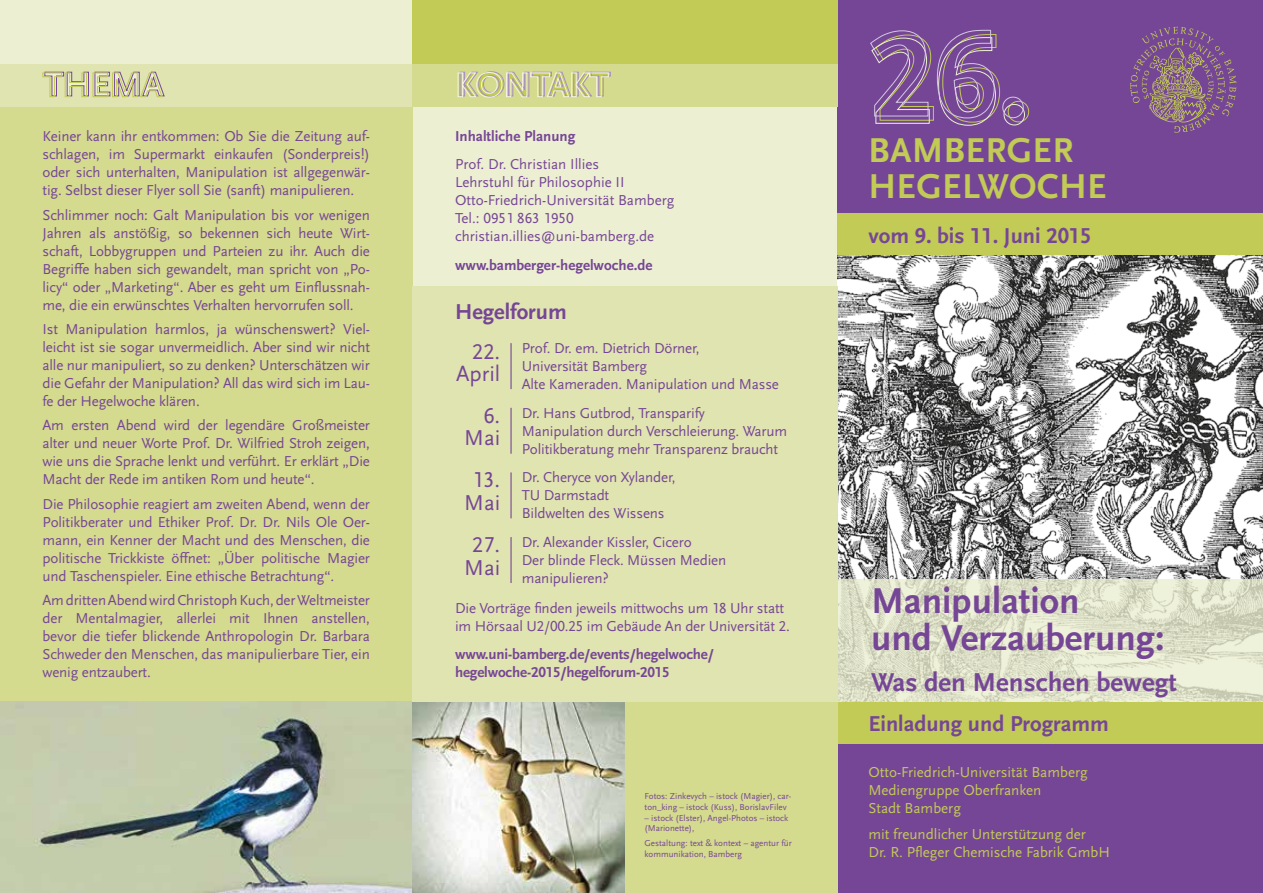
<style>
.page{position:relative;width:1263px;height:893px;background:#fff}
.page>*{position:absolute;margin:0;border:0;box-sizing:border-box;transform-origin:0 0}
.t1{font:700 37.5px/37.5px "UB Scala Sans";color:#764696}
.t2{font:700 36px/36px "UB Scala Sans";letter-spacing:.01em;color:#c2cb55}
.t3{font:700 36px "UB Scala Sans";color:#ecefd1}
.t4{font:700 27px "UB Scala Sans";color:#764696}
.t5{font:700 22.5px "UB Scala Sans";color:#764696}
.t6{font:22.5px/22.5px "UB Scala Sans";color:#764696;text-align:right}
.t7{font:15px/18px "UB Scala Sans";letter-spacing:-.01em;color:#764696;text-align:justify}
.t8{font:15px/18px "UB Scala Sans";color:#c2cb55}
.t9{font:700 15px/18px "UB Scala Sans";letter-spacing:-.01em;color:#764696}
.t10{font:9px/10.8px "UB Scala Sans";color:#764696}
</style>
<div class="page">
<div style="left:0;top:0;width:838px;height:893px;background:#ecefd1"></div>
<div style="left:838px;top:0;width:425px;height:893px;background:#c2cb55"></div>
<div style="left:838px;top:0;width:425px;height:213px;background:#764696"></div>
<div style="left:0;top:0;width:412px;height:893px;background:#d4da8e"></div>
<div style="left:838px;top:744px;width:425px;height:149px;background:#764696"></div>
<svg style="left:870px;top:29px;width:160px;height:97px"></svg>
<svg style="left:1130px;top:27px;width:106px;height:106px"></svg>
<img style="left:838px;top:255px;width:425px;height:324px">
<img style="left:0;top:702px;width:412px;height:191px">
<img style="left:412px;top:702px;width:213px;height:191px">
<div style="left:0;top:0;width:412px;height:106px;background:#ecefd1"></div>
<div style="left:0;top:64px;width:412px;height:42px;background:#e0e4b0"></div>
<div style="left:412px;top:0;width:426px;height:106px;background:#c2cb55"></div>
<div style="left:412px;top:64px;width:426px;height:42px;background:#d4da8e"></div>
<div style="left:625px;top:702px;width:213px;height:191px;background:#d4da8e"></div>
<svg style="left:42px;top:71px;width:123px;height:27px"></svg>
<svg style="left:457px;top:71px;width:154px;height:27px"></svg>
<svg style="left:838px;top:579px;width:425px;height:123px;background:#dee0c8"></svg>
<div style="left:412px;top:287px;width:426px;height:415px;background:#e0e4b0"></div>
<hr style="left:510px;top:343px;width:2px;height:46px;background:#764696">
<hr style="left:510px;top:408px;width:2px;height:46px;background:#764696">
<hr style="left:510px;top:472px;width:2px;height:46px;background:#764696">
<hr style="left:510px;top:537px;width:2px;height:46px;background:#764696">
<h2 class="t3" style="left:44px;top:64px;width:121px">THEMA</h2>
<h2 class="t2" style="left:456px;top:68px;width:155px">KONTAKT</h2>
<p class="t7" style="left:43px;top:127px;width:329px">Keiner kann ihr entkommen: Ob Sie die Zeitung auf&shy;schlagen, im Supermarkt einkaufen (Sonderpreis!) oder sich unterhalten, Manipulation ist allgegenwär&shy;tig. Selbst dieser Flyer soll Sie (sanft) manipulieren.</p>
<p class="t7" style="left:43px;top:206px;width:329px">Schlimmer noch: Galt Manipulation bis vor wenigen Jahren als anstößig, so bekennen sich heute Wirt&shy;schaft, Lobbygruppen und Parteien zu ihr. Auch die Begriffe haben sich gewandelt, man spricht von „Po&shy;licy“ oder „Marketing“. Aber es geht um Einflussnah&shy;me, die ein erwünschtes Verhalten hervorrufen soll.</p>
<p class="t7" style="left:43px;top:320px;width:329px">Ist Manipulation harmlos, ja wünschenswert? Viel&shy;leicht ist sie sogar unvermeidlich. Aber sind wir nicht alle nur manipuliert, so zu denken? Unterschätzen wir die Gefahr der Manipulation? All das wird sich im Lau&shy;fe der Hegelwoche klären.</p>
<p class="t7" style="left:43px;top:417px;width:329px">Am ersten Abend wird der legendäre Großmeister alter und neuer Worte Prof. Dr. Wilfried Stroh zeigen, wie uns die Sprache lenkt und verführt. Er erklärt „Die Macht der Rede im antiken Rom und heute“.</p>
<p class="t7" style="left:43px;top:495px;width:329px">Die Philosophie reagiert am zweiten Abend, wenn der Politikberater und Ethiker Prof. Dr. Dr. Nils Ole Oer&shy;mann, ein Kenner der Macht und des Menschen, die politische Trickkiste öffnet: „Über politische Magier und Taschenspieler. Eine ethische Betrachtung“.</p>
<p class="t7" style="left:43px;top:591px;width:329px">Am dritten Abend wird Christoph Kuch, der Weltmeister der Mentalmagier, allerlei mit Ihnen anstellen, bevor die tiefer blickende Anthropologin Dr. Barbara Schweder den Menschen, das manipulierbare Tier, ein wenig entzaubert.</p>
<p class="t9" style="left:455px;top:127px;width:122px">Inhaltliche Planung</p>
<p class="t7" style="left:455px;top:155px;width:221px;text-align:left">Prof. Dr. Christian Illies<br>Lehrstuhl für Philosophie II<br>Otto-Friedrich-Universität Bamberg<br>Tel.: 0951 863 1950 christian.illies@uni-bamberg.de</p>
<p class="t9" style="left:455px;top:256px;width:199px">www.bamberger-hegelwoche.de</p>
<h3 class="t5" style="left:455px;top:298px;width:113px">Hegelforum</h3>
<h3 class="t6" style="left:456px;top:340px;width:46px">22.<br>April</h3>
<h3 class="t6" style="left:464px;top:404px;width:38px">6.<br>Mai</h3>
<h3 class="t6" style="left:464px;top:469px;width:38px;text-align:center">13.<br>Mai</h3>
<h3 class="t6" style="left:464px;top:533px;width:38px;text-align:center">27.<br>Mai</h3>
<p class="t7" style="left:522px;top:339px;width:259px;text-align:left">Prof. Dr. em. Dietrich Dörner,<br>Universität Bamberg<br>Alte Kameraden. Manipulation und Masse</p>
<p class="t7" style="left:522px;top:404px;width:267px;text-align:left">Dr. Hans Gutbrod, Transparify<br>Manipulation durch Verschleierung. Warum<br>Politikberatung mehr Transparenz braucht</p>
<p class="t7" style="left:522px;top:468px;width:155px;text-align:left">Dr. Cheryce von Xylander,<br>TU Darmstadt<br>Bildwelten des Wissens</p>
<p class="t7" style="left:522px;top:533px;width:206px;text-align:left">Dr. Alexander Kissler, Cicero<br>Der blinde Fleck. Müssen Medien manipulieren?</p>
<p class="t7" style="left:455px;top:599px;width:336px">Die Vorträge finden jeweils mittwochs um 18 Uhr statt im Hörsaal U2/00.25 im Gebäude An der Universität 2.</p>
<p class="t9" style="left:455px;top:645px;width:260px">www.uni-bamberg.de/events/hegelwoche/ hegelwoche-2015/hegelforum-2015</p>
<p class="t10" style="left:644px;top:791px;width:148px">Fotos: Zinkevych – istock (Magier), car&shy;ton_king – istock (Kuss), BorislavFilev</p>
<p class="t10" style="left:644px;top:812px;width:145px">– istock (Elster), Angel-Photos – istock (Marionette),</p>
<p class="t10" style="left:644px;top:838px;width:149px">Gestaltung: text &amp; kontext – agentur für kommunikation, Bamberg</p>
<h2 class="t2" style="left:868px;top:132px;width:240px">BAMBERGER<br>HEGELWOCHE</h2>
<h3 class="t5" style="left:868px;top:222px;width:225px">vom 9. bis 11. Juni 2015</h3>
<h1 class="t1" style="left:871px;top:582px;width:295px">Manipulation<br>und Verzauberung:</h1>
<h3 class="t4" style="left:871px;top:666px;width:307px">Was den Menschen bewegt</h3>
<h3 class="t5" style="left:868px;top:710px;width:242px">Einladung und Programm</h3>
<p class="t8" style="left:868px;top:763px;width:221px">Otto-Friedrich-Universität Bamberg<br>Mediengruppe Oberfranken<br>Stadt Bamberg</p>
<p class="t8" style="left:868px;top:825px;width:243px">mit freundlicher Unterstützung der<br>Dr. R. Pfleger Chemische Fabrik GmbH</p>
</div>
